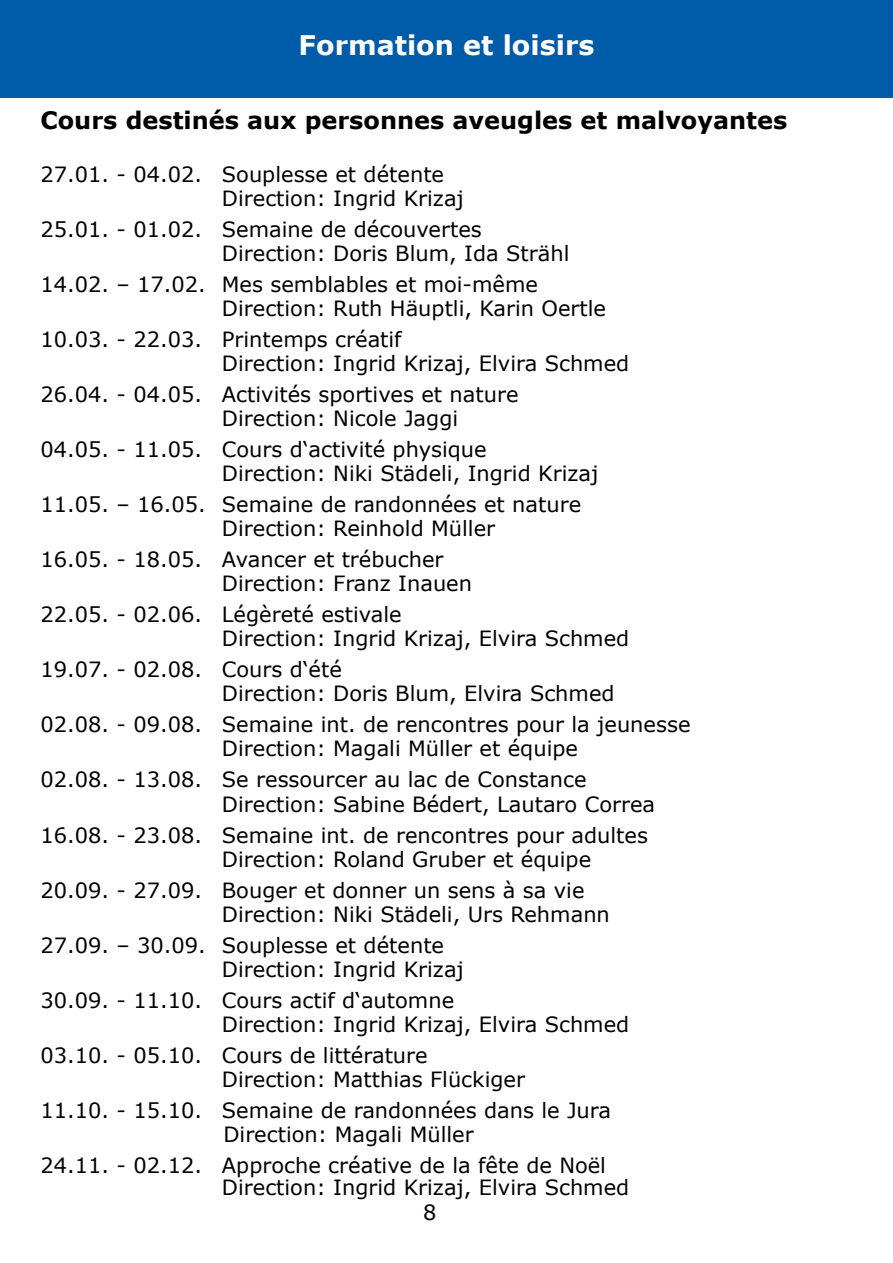
<style>
.page{position:relative;width:893px;height:1263px;background:#fff}
.page>*{position:absolute;margin:0;border:0;box-sizing:border-box;transform-origin:0 0}
.t1{font:700 27px "Verdana";color:#fff}
.t2{font:700 24px "Verdana";color:#000}
.t3{font:21px/24px "Verdana";color:#000}
</style>
<div class="page">
<div style="left:0;top:0;width:893px;height:98px;background:#005ca8"></div>
<p class="t1" style="left:299px;top:26px;width:297px">Formation et loisirs</p>
<p class="t2" style="left:40px;top:103px;width:748px">Cours destinés aux personnes aveugles et malvoyantes</p>
<p class="t3" style="left:222px;top:163px;width:243px;text-indent:-182px">27.01. - 04.02. Souplesse et détente<br>Direction: Ingrid Krizaj</p>
<p class="t3" style="left:222px;top:218px;width:349px;text-indent:-182px">25.01. - 01.02. Semaine de découvertes<br>Direction: Doris Blum, Ida Strähl</p>
<p class="t3" style="left:222px;top:273px;width:386px;text-indent:-182px">14.02. – 17.02. Mes semblables et moi-même<br>Direction: Ruth Häuptli, Karin Oertle</p>
<p class="t3" style="left:222px;top:328px;width:409px;text-indent:-182px">10.03. - 22.03. Printemps créatif<br>Direction: Ingrid Krizaj, Elvira Schmed</p>
<p class="t3" style="left:222px;top:383px;width:298px;text-indent:-182px">26.04. - 04.05. Activités sportives et nature<br>Direction: Nicole Jaggi</p>
<p class="t3" style="left:222px;top:438px;width:378px;text-indent:-182px">04.05. - 11.05. Cours d‘activité physique<br>Direction: Niki Städeli, Ingrid Krizaj</p>
<p class="t3" style="left:222px;top:493px;width:361px;text-indent:-182px">11.05. – 16.05. Semaine de randonnées et nature<br>Direction: Reinhold Müller</p>
<p class="t3" style="left:222px;top:548px;width:252px;text-indent:-182px">16.05. - 18.05. Avancer et trébucher<br>Direction: Franz Inauen</p>
<p class="t3" style="left:222px;top:603px;width:409px;text-indent:-182px">22.05. - 02.06. Légèreté estivale<br>Direction: Ingrid Krizaj, Elvira Schmed</p>
<p class="t3" style="left:222px;top:658px;width:394px;text-indent:-182px">19.07. - 02.08. Cours d‘été<br>Direction: Doris Blum, Elvira Schmed</p>
<p class="t3" style="left:222px;top:713px;width:470px;text-indent:-182px">02.08. - 09.08. Semaine int. de rencontres pour la jeunesse<br>Direction: Magali Müller et équipe</p>
<p class="t3" style="left:222px;top:768px;width:435px;text-indent:-182px">02.08. - 13.08. Se ressourcer au lac de Constance<br>Direction: Sabine Bédert, Lautaro Correa</p>
<p class="t3" style="left:222px;top:823px;width:428px;text-indent:-182px">16.08. - 23.08. Semaine int. de rencontres pour adultes<br>Direction: Roland Gruber et équipe</p>
<p class="t3" style="left:222px;top:878px;width:389px;text-indent:-182px">20.09. - 27.09. Bouger et donner un sens à sa vie<br>Direction: Niki Städeli, Urs Rehmann</p>
<p class="t3" style="left:222px;top:933px;width:243px;text-indent:-182px">27.09. – 30.09. Souplesse et détente<br>Direction: Ingrid Krizaj</p>
<p class="t3" style="left:222px;top:988px;width:409px;text-indent:-182px">30.09. - 11.10. Cours actif d‘automne<br>Direction: Ingrid Krizaj, Elvira Schmed</p>
<p class="t3" style="left:222px;top:1043px;width:305px;text-indent:-182px">03.10. - 05.10. Cours de littérature<br>Direction: Matthias Flückiger</p>
<p class="t3" style="left:223px;top:1098px;width:389px;text-indent:-183px">11.10. - 15.10. Semaine de randonnées dans le Jura<br>Direction: Magali Müller</p>
<p class="t3" style="left:222px;top:1153px;width:409px;line-height:22.5px;text-indent:-182px">24.11. - 02.12. Approche créative de la fête de Noël<br>Direction: Ingrid Krizaj, Elvira Schmed</p>
<p class="t3" style="left:423px;top:1200px;width:15px">8</p>
</div>
